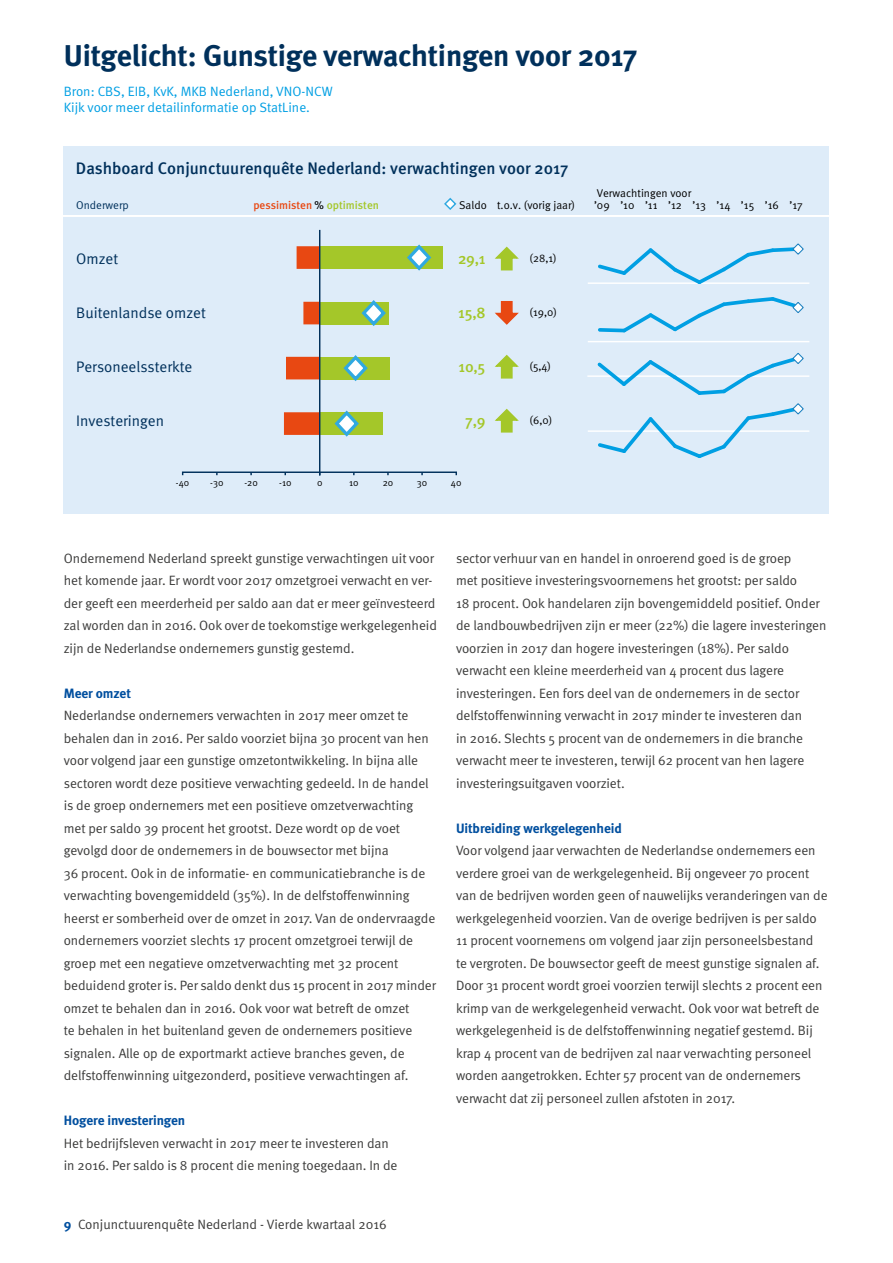
<style>
.page{position:relative;width:893px;height:1263px;background:#fff}
.page>*{position:absolute;margin:0;border:0;box-sizing:border-box;transform-origin:0 0}
.t1{font:700 30px "Meta";letter-spacing:-.005em;color:#00305b}
.t2{font:500 16.65px "Meta";color:#00305b}
.t3{font:500 15.45px "Meta";color:#a4c729}
.t4{font:15.3px "Meta Normal";color:#00305b}
.t5{font:13.5px/22.5px "Meta Normal";letter-spacing:-.005em;color:#3c3c3b}
.t6{font:13.5px/16.2px "Meta Normal";color:#009fe3}
.t7{font:700 13.5px "Meta";letter-spacing:-.005em;color:#004f9f}
.t8{font:11.25px "Meta Normal";color:#000}
.t9{font:500 11.25px "Meta";color:#e84812}
.t10{font:11.25px "Meta Normal";color:#00305b}
.t11{font:11.1px "Meta Normal";color:#000}
.t12{font:9.6px "Meta Normal";color:#000}
.s1{color:#000}
.s2{color:#a4c729}
.s3{font-family:"Meta";font-weight:700;color:#004f9f}
</style>
<div class="page">
<div style="left:64px;top:146px;width:765px;height:368px;background:#deecf9"></div>
<hr style="left:64px;top:216px;width:765px;height:1px;background:#fff">
<svg style="left:494px;top:354px;width:25px;height:25px"></svg>
<svg style="left:494px;top:301px;width:25px;height:24px"></svg>
<svg style="left:494px;top:246px;width:25px;height:25px"></svg>
<svg style="left:444px;top:197px;width:13px;height:13px"></svg>
<div style="left:284px;top:412px;width:36px;height:23px;background:#e84812"></div>
<div style="left:297px;top:246px;width:23px;height:23px;background:#e84812"></div>
<div style="left:303px;top:302px;width:17px;height:22px;background:#e84812"></div>
<div style="left:286px;top:357px;width:34px;height:22px;background:#e84812"></div>
<div style="left:320px;top:412px;width:63px;height:23px;background:#a4c729"></div>
<div style="left:320px;top:246px;width:123px;height:23px;background:#a4c729"></div>
<div style="left:320px;top:302px;width:68px;height:22px;background:#a4c729"></div>
<div style="left:320px;top:357px;width:69px;height:22px;background:#a4c729"></div>
<hr style="left:588px;top:282px;width:221px;height:2px;background:#fff">
<hr style="left:588px;top:341px;width:221px;height:1px;background:#fff">
<hr style="left:588px;top:430px;width:221px;height:2px;background:#fff">
<hr style="left:587px;top:375px;width:222px;height:2px;background:#fff">
<svg style="left:494px;top:408px;width:25px;height:25px"></svg>
<svg style="left:181px;top:471px;width:276px;height:5px"></svg>
<hr style="left:319px;top:230px;width:1px;height:245px;background:#00305b">
<svg style="left:598px;top:297px;width:206px;height:36px"></svg>
<svg style="left:595px;top:243px;width:210px;height:41px"></svg>
<svg style="left:334px;top:410px;width:25px;height:27px"></svg>
<svg style="left:407px;top:244px;width:25px;height:27px"></svg>
<svg style="left:359px;top:300px;width:29px;height:26px"></svg>
<svg style="left:341px;top:355px;width:29px;height:26px"></svg>
<svg style="left:594px;top:353px;width:211px;height:105px"></svg>
<h1 class="t1" style="left:64px;top:38px;width:575px">Uitgelicht: Gunstige verwachtingen voor 2017</h1>
<p class="t6" style="left:64px;top:83px;width:270px">Bron: CBS, EIB, KvK, MKB Nederland, VNO-NCW<br>Kijk voor meer detailinformatie op StatLine.</p>
<p class="t2" style="left:76px;top:159px;width:494px">Dashboard Conjunctuurenquête Nederland: verwachtingen voor 2017</p>
<p class="t8" style="left:597px;top:187px;width:96px">Verwachtingen voor</p>
<p class="t8" style="left:497px;top:199px;width:80px">t.o.v. (vorig jaar)</p>
<p class="t10" style="left:76px;top:199px;width:54px">Onderwerp</p>
<p class="t8" style="left:459px;top:199px;width:29px">Saldo</p>
<p class="t9" style="left:253px;top:199px;width:127px">pessimisten <span class="s1">%</span> <span class="s2">optimisten</span></p>
<p class="t8" style="left:594px;top:199px;width:210px">’09 ’10 ’11 ’12 ’13 ’14 ’15 ’16 ’17</p>
<p class="t4" style="left:76px;top:249px;width:43px">Omzet</p>
<p class="t3" style="left:458px;top:249px;width:29px">29,1</p>
<p class="t11" style="left:530px;top:252px;width:29px">(28,1)</p>
<p class="t4" style="left:76px;top:303px;width:131px">Buitenlandse omzet</p>
<p class="t3" style="left:458px;top:303px;width:29px">15,8</p>
<p class="t11" style="left:530px;top:306px;width:29px">(19,0)</p>
<p class="t4" style="left:76px;top:357px;width:118px">Personeelssterkte</p>
<p class="t3" style="left:459px;top:357px;width:28px">10,5</p>
<p class="t11" style="left:530px;top:360px;width:23px">(5,4)</p>
<p class="t4" style="left:76px;top:412px;width:89px">Investeringen</p>
<p class="t3" style="left:465px;top:411px;width:22px">7,9</p>
<p class="t11" style="left:530px;top:414px;width:24px">(6,0)</p>
<p class="t12" style="left:176px;top:477px;width:15px">-40</p>
<p class="t12" style="left:210px;top:477px;width:15px">-30</p>
<p class="t12" style="left:244px;top:477px;width:15px">-20</p>
<p class="t12" style="left:279px;top:477px;width:14px">-10</p>
<p class="t12" style="left:317px;top:477px;width:7px">0</p>
<p class="t12" style="left:349px;top:477px;width:11px">10</p>
<p class="t12" style="left:383px;top:477px;width:12px">20</p>
<p class="t12" style="left:417px;top:477px;width:12px">30</p>
<p class="t12" style="left:451px;top:477px;width:12px">40</p>
<p class="t5" style="left:64px;top:546px;width:375px">Ondernemend Nederland spreekt gunstige verwachtingen uit voor het komende jaar. Er wordt voor 2017 omzetgroei verwacht en ver&shy;der geeft een meerderheid per saldo aan dat er meer geïnvesteerd zal worden dan in 2016. Ook over de toekomstige werkgelegenheid zijn de Nederlandse ondernemers gunstig gestemd.</p>
<p class="t7" style="left:64px;top:685px;width:69px">Meer omzet</p>
<p class="t5" style="left:64px;top:704px;width:374px">Nederlandse ondernemers verwachten in 2017 meer omzet te behalen dan in 2016. Per saldo voorziet bijna 30 procent van hen voor volgend jaar een gunstige omzetontwikkeling. In bijna alle sectoren wordt deze positieve verwachting gedeeld. In de handel is de groep ondernemers met een positieve omzetverwachting met per saldo 39 procent het grootst. Deze wordt op de voet gevolgd door de ondernemers in de bouwsector met bijna<br>36 procent. Ook in de informatie- en communicatiebranche is de verwachting bovengemiddeld (35%). In de delfstoffenwinning heerst er somberheid over de omzet in 2017. Van de ondervraagde ondernemers voorziet slechts 17 procent omzetgroei terwijl de groep met een negatieve omzetverwachting met 32 procent beduidend groter is. Per saldo denkt dus 15 procent in 2017 minder omzet te behalen dan in 2016. Ook voor wat betreft de omzet<br>te behalen in het buitenland geven de ondernemers positieve signalen. Alle op de exportmarkt actieve branches geven, de delfstoffenwinning uitgezonderd, positieve verwachtingen af.</p>
<p class="t7" style="left:64px;top:1112px;width:123px">Hogere investeringen</p>
<p class="t5" style="left:64px;top:1132px;width:335px">Het bedrijfsleven verwacht in 2017 meer te investeren dan in 2016. Per saldo is 8 procent die mening toegedaan. In de</p>
<p class="t5" style="left:64px;top:1213px;width:324px"><span class="s3">9</span> Conjunctuurenquête Nederland - Vierde kwartaal 2016</p>
<p class="t5" style="left:456px;top:547px;width:372px">sector verhuur van en handel in onroerend goed is de groep<br>met positieve investeringsvoornemens het grootst: per saldo<br>18 procent. Ook handelaren zijn bovengemiddeld positief. Onder de landbouwbedrijven zijn er meer (22%) die lagere investeringen voorzien in 2017 dan hogere investeringen (18%). Per saldo verwacht een kleine meerderheid van 4 procent dus lagere investeringen. Een fors deel van de ondernemers in de sector delfstoffenwinning verwacht in 2017 minder te investeren dan<br>in 2016. Slechts 5 procent van de ondernemers in die branche verwacht meer te investeren, terwijl 62 procent van hen lagere investeringsuitgaven voorziet.</p>
<p class="t7" style="left:456px;top:820px;width:167px">Uitbreiding werkgelegenheid</p>
<p class="t5" style="left:456px;top:839px;width:373px">Voor volgend jaar verwachten de Nederlandse ondernemers een verdere groei van de werkgelegenheid. Bij ongeveer 70 procent van de bedrijven worden geen of nauwelijks veranderingen van de werkgelegenheid voorzien. Van de overige bedrijven is per saldo 11 procent voornemens om volgend jaar zijn personeelsbestand te vergroten. De bouwsector geeft de meest gunstige signalen af.<br>Door 31 procent wordt groei voorzien terwijl slechts 2 procent een krimp van de werkgelegenheid verwacht. Ook voor wat betreft de werkgelegenheid is de delfstoffenwinning negatief gestemd. Bij krap 4 procent van de bedrijven zal naar verwachting personeel worden aangetrokken. Echter 57 procent van de ondernemers verwacht dat zij personeel zullen afstoten in 2017.</p>
</div>
